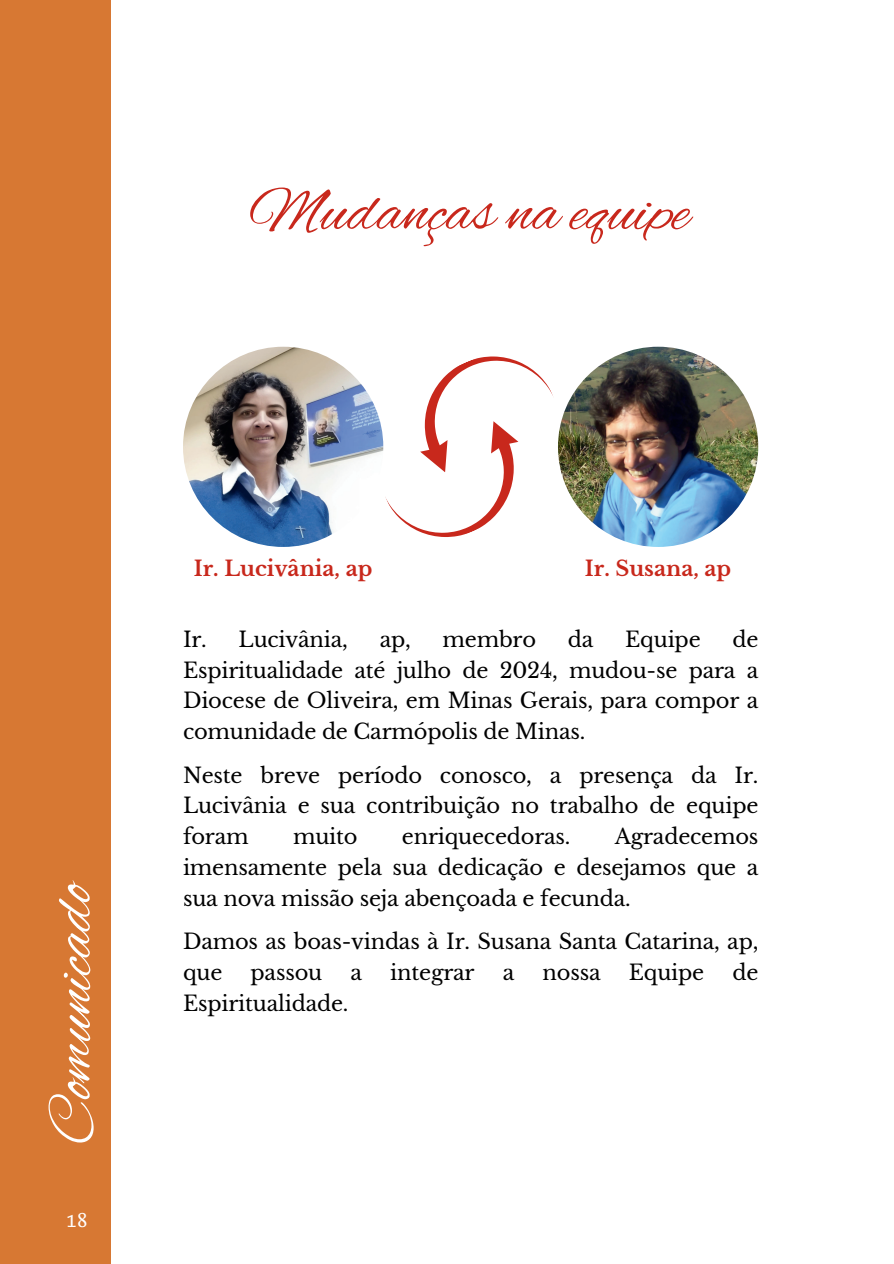
<style>
.page{position:relative;width:894px;height:1264px;background:#fff}
.page>*{position:absolute;margin:0;border:0;box-sizing:border-box;transform-origin:0 0}
.t1{font:63px "Alex Brush";color:#c8281c}
.t2{font:63px "Alex Brush";color:#fff}
.t3{font:21px/30.8px "Libre Baskerville";letter-spacing:-.01em;color:#000;text-align:justify}
.t4{font:700 21px "Libre Baskerville";color:#c8281c}
.t5{font:21px "Belleza";color:#fff}
</style>
<div class="page">
<div style="left:0;top:0;width:110px;height:1263px;background:#d77833"></div>
<img style="left:183px;top:347px;width:200px;height:200px;border-radius:50%">
<img style="left:558px;top:347px;width:200px;height:200px;border-radius:50%">
<svg style="left:385px;top:356px;width:168px;height:181px"></svg>
<h1 class="t1" style="left:249px;top:173px;width:441px">Mudanças na equipe</h1>
<h1 class="t2" style="left:34px;top:1144px;width:266px;rotate:-90deg">Comunicado</h1>
<p class="t5" style="left:67px;top:1207px;width:22px">18</p>
<p class="t4" style="left:194px;top:555px;width:180px">Ir. Lucivânia, ap</p>
<p class="t4" style="left:584px;top:555px;width:148px">Ir. Susana, ap</p>
<p class="t3" style="left:183px;top:624px;width:576px;text-indent:549px">de Espiritualidade até julho de 2024, mudou-se para a Diocese de Oliveira, em Minas Gerais, para compor a comunidade de Carmópolis de Minas.</p>
<p class="t3" style="left:183px;top:759px;width:576px">Neste breve período conosco, a presença da Ir.<br>Lucivânia e sua contribuição no trabalho de equipe foram</p>
<p class="t3" style="left:183px;top:624px;width:166px">Ir. Lucivânia,</p>
<p class="t3" style="left:379px;top:624px;width:33px">ap,</p>
<p class="t3" style="left:442px;top:624px;width:95px">membro</p>
<p class="t3" style="left:567px;top:624px;width:27px">da</p>
<p class="t3" style="left:625px;top:624px;width:77px">Equipe</p>
<p class="t3" style="left:183px;top:821px;width:576px;text-indent:431px">Agradecemos imensamente pela sua dedicação e desejamos que a sua nova missão seja abençoada e fecunda.</p>
<p class="t3" style="left:183px;top:926px;width:576px">Damos as boas-vindas à Ir. Susana Santa Catarina, ap, que</p>
<p class="t3" style="left:293px;top:821px;width:66px">muito</p>
<p class="t3" style="left:402px;top:821px;width:170px">enriquecedoras.</p>
<p class="t3" style="left:250px;top:957px;width:73px">passou</p>
<p class="t3" style="left:350px;top:957px;width:13px">a</p>
<p class="t3" style="left:390px;top:957px;width:86px">integrar</p>
<p class="t3" style="left:502px;top:957px;width:13px">a</p>
<p class="t3" style="left:542px;top:957px;width:60px">nossa</p>
<p class="t3" style="left:628px;top:957px;width:77px">Equipe</p>
<p class="t3" style="left:732px;top:957px;width:27px">de</p>
<p class="t3" style="left:183px;top:987px;width:167px">Espiritualidade.</p>
</div>
